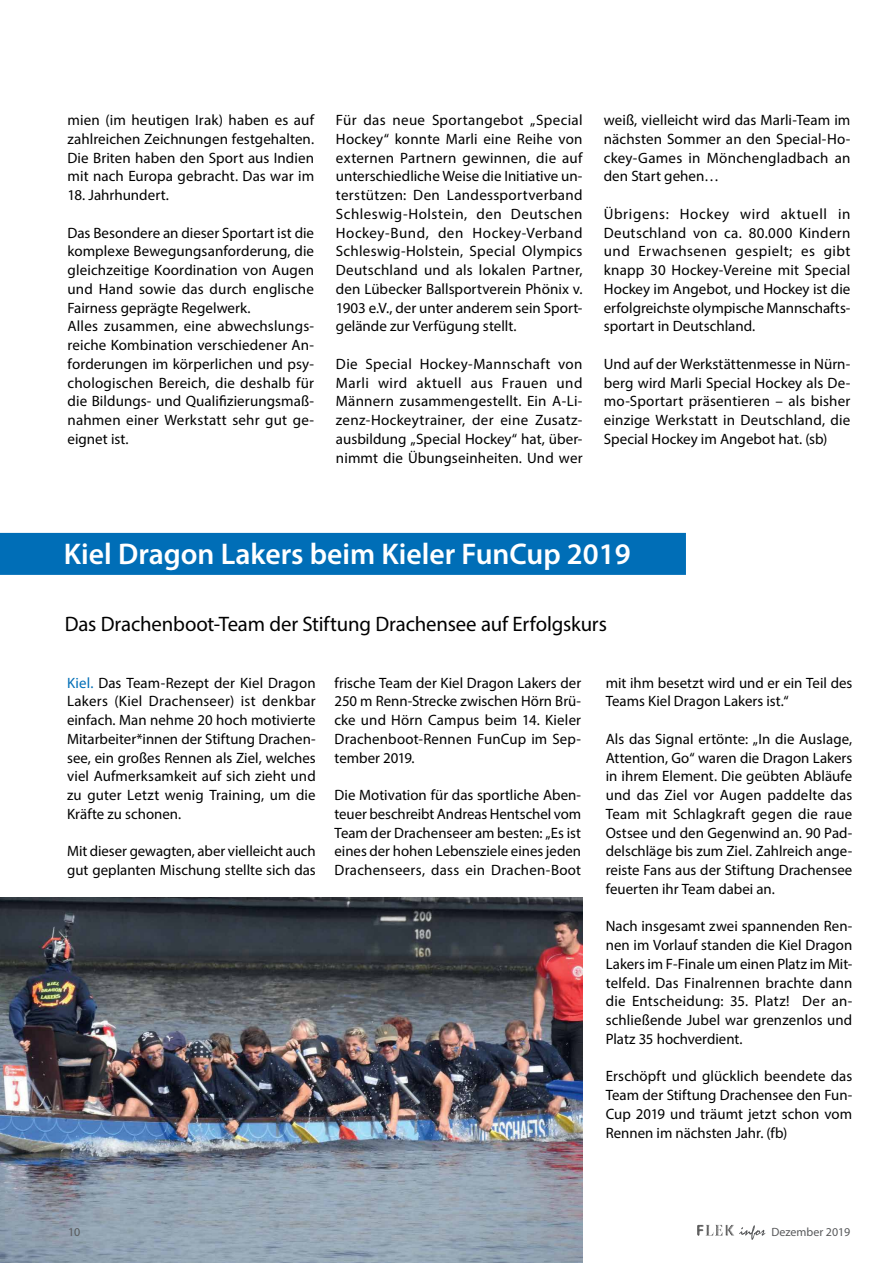
<style>
.page{position:relative;width:893px;height:1263px;background:#fff}
.page>*{position:absolute;margin:0;border:0;box-sizing:border-box;transform-origin:0 0}
.t1{font:600 30px "Myriad Pro";color:#fff}
.t2{font:21px "Myriad Pro";letter-spacing:-.005em;color:#000}
.t3{font:15px/18.8px "Myriad Pro";letter-spacing:.005em;color:#000;text-align:justify}
.t4{font:12px "Myriad Pro";color:#58595b}
.s1{color:#006eb7}
</style>
<div class="page">
<img style="left:0;top:897px;width:582px;height:366px">
<svg style="left:715px;top:1225px;width:8px;height:11px"></svg>
<svg style="left:739px;top:1225px;width:26px;height:15px"></svg>
<div style="left:0;top:533px;width:686px;height:42px;background:#006eb7"></div>
<p class="t3" style="left:68px;top:110px;width:248px">mien (im heutigen Irak) haben es auf zahlreichen Zeichnungen festgehalten.<br>Die Briten haben den Sport aus Indien mit nach Europa gebracht. Das war im</p>
<p class="t3" style="left:68px;top:185px;width:103px">18. Jahrhundert.</p>
<p class="t3" style="left:68px;top:223px;width:248px;text-align:left">Das Besondere an dieser Sportart ist die komplexe Bewegungsanforderung, die gleichzeitige Koordination von Augen und Hand sowie das durch englische Fairness geprägte Regelwerk.<br>Alles zusammen, eine abwechslungs&shy;reiche Kombination verschiedener An&shy;forderungen im körperlichen und psy&shy;chologischen Bereich, die deshalb für die Bildungs- und Qualifizierungsmaß&shy;nahmen einer Werkstatt sehr gut ge&shy;eignet ist.</p>
<p class="t3" style="left:336px;top:110px;width:248px">Für das neue Sportangebot „Special Hockey“ konnte Marli eine Reihe von externen Partnern gewinnen, die auf unterschiedliche Weise die Initiative un&shy;terstützen: Den Landessportverband Schleswig-Holstein, den Deutschen Hockey-Bund, den Hockey-Verband Schleswig-Holstein, Special Olympics Deutschland und als lokalen Partner, den Lübecker Ballsportverein Phönix v.<br>1903 e.V., der unter anderem sein Sport&shy;gelände zur Verfügung stellt.</p>
<p class="t3" style="left:336px;top:354px;width:248px">Die Special Hockey-Mannschaft von Marli wird aktuell aus Frauen und Männern zusammengestellt. Ein A-Li&shy;zenz-Hockeytrainer, der eine Zusatz&shy;ausbildung „Special Hockey“ hat, über&shy;nimmt die Übungseinheiten. Und wer</p>
<p class="t3" style="left:604px;top:110px;width:248px">weiß, vielleicht wird das Marli-Team im nächsten Sommer an den Special-Ho&shy;ckey-Games in Mönchengladbach an den Start gehen…</p>
<p class="t3" style="left:604px;top:204px;width:248px">Übrigens: Hockey wird aktuell in Deutschland von ca. 80.000 Kindern und Erwachsenen gespielt; es gibt knapp 30 Hockey-Vereine mit Special Hockey im Angebot, und Hockey ist die erfolgreichste olympische Mannschafts&shy;sportart in Deutschland.</p>
<p class="t3" style="left:604px;top:354px;width:248px">Und auf der Werkstättenmesse in Nürn&shy;berg wird Marli Special Hockey als De&shy;mo-Sportart präsentieren – als bisher einzige Werkstatt in Deutschland, die Special Hockey im Angebot hat. (sb)</p>
<h1 class="t1" style="left:64px;top:535px;width:568px">Kiel Dragon Lakers beim Kieler FunCup 2019</h1>
<h2 class="t2" style="left:65px;top:611px;width:544px">Das Drachenboot-Team der Stiftung Drachensee auf Erfolgskurs</h2>
<p class="t3" style="left:67px;top:673px;width:250px"><span class="s1">Kiel.</span> Das Team-Rezept der Kiel Dragon Lakers (Kiel Drachenseer) ist denkbar einfach. Man nehme 20 hoch motivierte Mitarbeiter*innen der Stiftung Drachen&shy;see, ein großes Rennen als Ziel, welches viel Aufmerksamkeit auf sich zieht und zu guter Letzt wenig Training, um die Kräfte zu schonen.</p>
<p class="t3" style="left:67px;top:842px;width:250px">Mit dieser gewagten, aber vielleicht auch gut geplanten Mischung stellte sich das</p>
<p class="t3" style="left:335px;top:673px;width:248px">frische Team der Kiel Dragon Lakers der 250 m Renn-Strecke zwischen Hörn Brü&shy;cke und Hörn Campus beim 14. Kieler Drachenboot-Rennen FunCup im Sep&shy;tember 2019.</p>
<p class="t3" style="left:335px;top:785px;width:248px">Die Motivation für das sportliche Aben&shy;teuer beschreibt Andreas Hentschel vom Team der Drachenseer am besten: „Es ist eines der hohen Lebensziele eines jeden Drachenseers, dass ein Drachen-Boot</p>
<p class="t3" style="left:606px;top:673px;width:248px">mit ihm besetzt wird und er ein Teil des<br>Teams Kiel Dragon Lakers ist.“</p>
<p class="t3" style="left:606px;top:729px;width:248px">Als das Signal ertönte: „In die Auslage, Attention, Go“ waren die Dragon Lakers in ihrem Element. Die geübten Abläufe und das Ziel vor Augen paddelte das Team mit Schlagkraft gegen die raue Ostsee und den Gegenwind an. 90 Pad&shy;delschläge bis zum Ziel. Zahlreich ange&shy;reiste Fans aus der Stiftung Drachensee feuerten ihr Team dabei an.</p>
<p class="t3" style="left:606px;top:917px;width:248px">Nach insgesamt zwei spannenden Ren&shy;nen im Vorlauf standen die Kiel Dragon Lakers im F-Finale um einen Platz im Mit&shy;telfeld. Das Finalrennen brachte dann die Entscheidung: 35. Platz! Der an&shy;schließende Jubel war grenzenlos und Platz 35 hochverdient.</p>
<p class="t3" style="left:606px;top:1067px;width:248px">Erschöpft und glücklich beendete das Team der Stiftung Drachensee den Fun-Cup 2019 und träumt jetzt schon vom Rennen im nächsten Jahr. (fb)</p>
<p class="t4" style="left:68px;top:1224px;width:14px">10</p>
<p class="t4" style="left:771px;top:1224px;width:81px">Dezember 2019</p>
</div>
